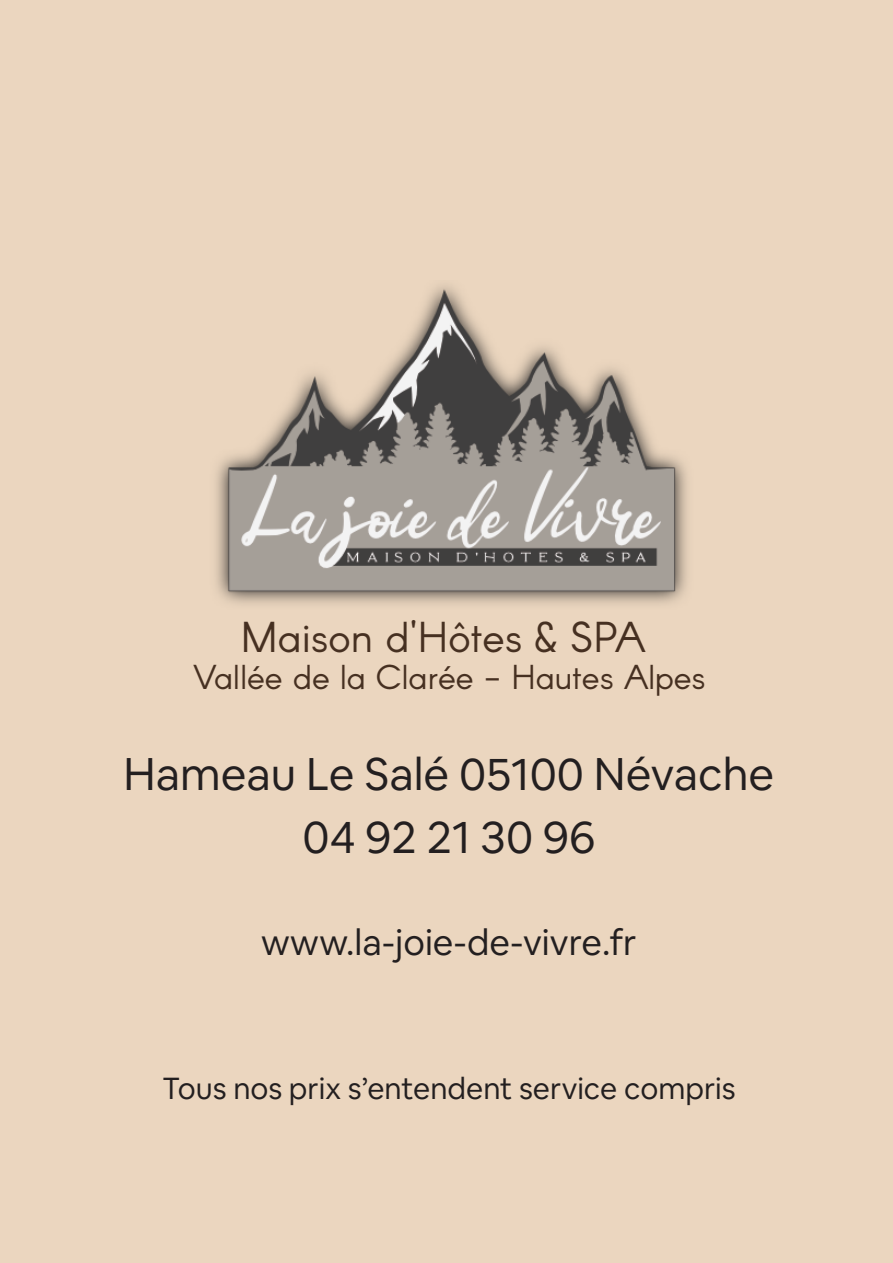
<style>
.page{position:relative;width:893px;height:1263px;background:#ebd6bf}
.page>*{position:absolute;margin:0;border:0;box-sizing:border-box;transform-origin:0 0}
.t1{font:45px/63px "Airbnb Cereal App";color:#231f20;text-align:center}
.t2{font:42.3px "Arcon";color:#463021}
.t3{font:36px "Airbnb Cereal App";color:#231f20}
.t4{font:33.9px "Arcon";color:#463021}
.t5{font:30px "Airbnb Cereal App";color:#231f20}
</style>
<div class="page">
<img style="left:216px;top:285px;width:471px;height:319px">
<h2 class="t2" style="left:241px;top:618px;width:406px">Maison d'Hôtes &amp; SPA</h2>
<p class="t4" style="left:193px;top:662px;width:514px">Vallée de la Clarée - Hautes Alpes</p>
<h1 class="t1" style="left:124px;top:742px;width:652px">Hameau Le Salé 05100 Névache<br>04 92 21 30 96</h1>
<p class="t3" style="left:261px;top:918px;width:377px">www.la-joie-de-vivre.fr</p>
<p class="t5" style="left:162px;top:1069px;width:575px">Tous nos prix s’entendent service compris</p>
</div>
